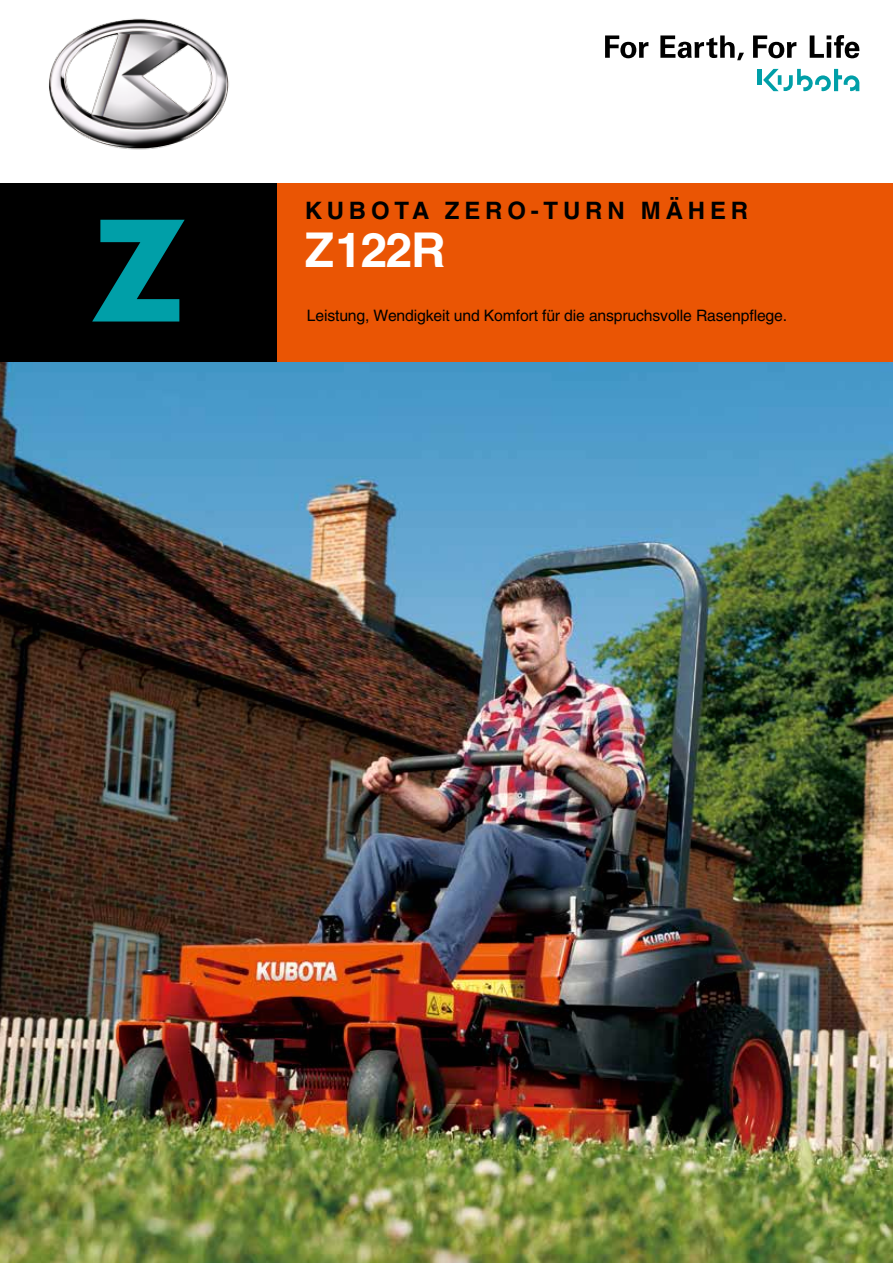
<style>
.page{position:relative;width:893px;height:1263px;background:#fff}
.page>*{position:absolute;margin:0;border:0;box-sizing:border-box;transform-origin:0 0}
.t1{font:700 135px "Futura";color:#009fa8}
.t2{font:700 48px "Helvetica";letter-spacing:-.03em;color:#fff}
.t3{font:700 24px "Helvetica";letter-spacing:.2em;color:#000}
.t4{font:15.75px "Helvetica";letter-spacing:-.01em;color:#000}
</style>
<div class="page">
<img style="left:0;top:362px;width:893px;height:901px">
<div style="left:0;top:184px;width:893px;height:178px;background:#ea5504"></div>
<div style="left:0;top:184px;width:277px;height:178px;background:#000"></div>
<hr style="left:758px;top:69px;width:4px;height:16px;background:#009fa8">
<svg style="left:763px;top:69px;width:96px;height:22px"></svg>
<svg style="left:753px;top:35px;width:43px;height:23px"></svg>
<svg style="left:605px;top:35px;width:43px;height:23px"></svg>
<svg style="left:660px;top:35px;width:84px;height:25px"></svg>
<svg style="left:810px;top:35px;width:49px;height:23px"></svg>
<img style="left:49px;top:18px;width:180px;height:132px">
<h1 class="t1" style="left:91px;top:177px;width:97px">Z</h1>
<h3 class="t3" style="left:305px;top:196px;width:445px">KUBOTA ZERO-TURN MÄHER</h3>
<h2 class="t2" style="left:305px;top:221px;width:143px">Z122R</h2>
<p class="t4" style="left:307px;top:306px;width:482px">Leistung, Wendigkeit und Komfort für die anspruchsvolle Rasenpflege.</p>
</div>
